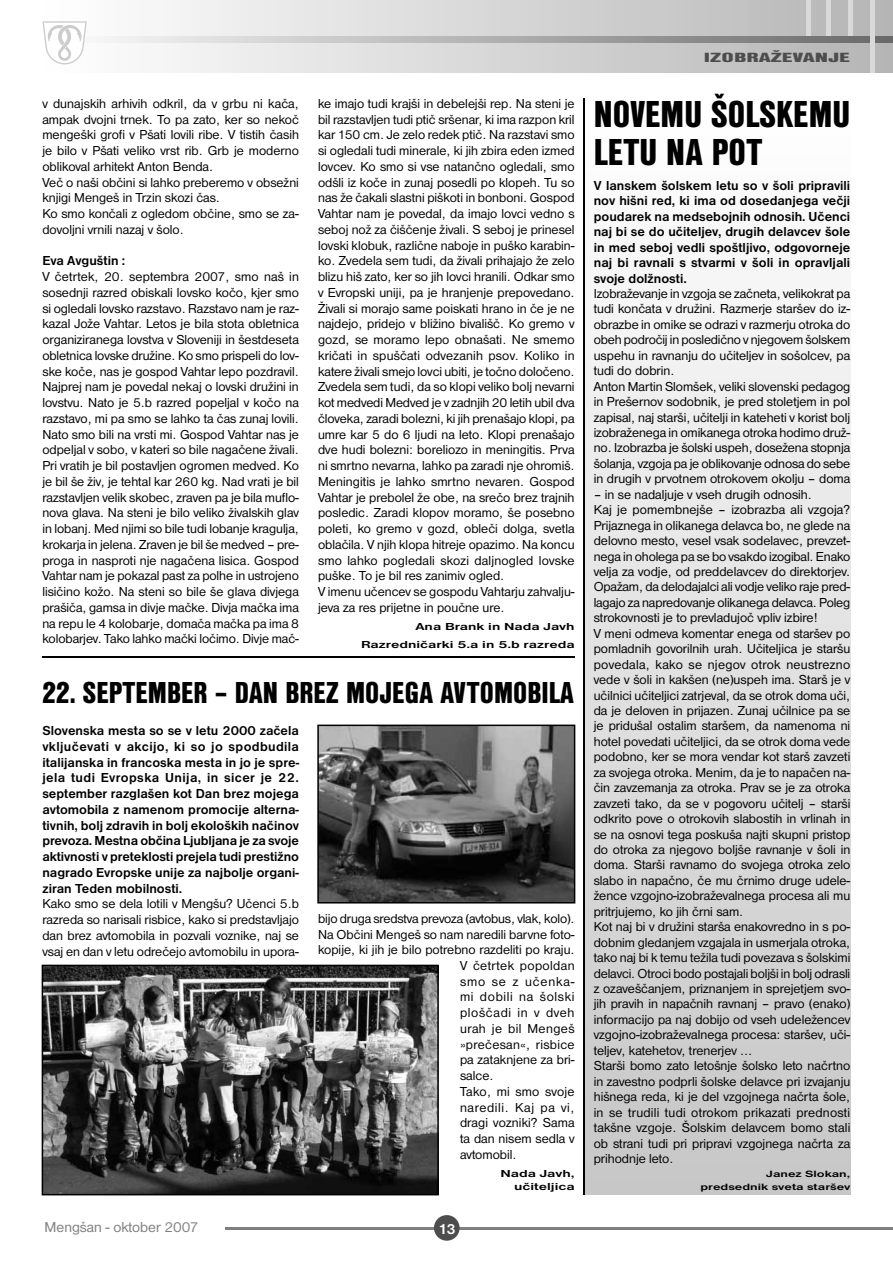
<style>
.page{position:relative;width:893px;height:1263px;background:#fff}
.page>*{position:absolute;margin:0;border:0;box-sizing:border-box;transform-origin:0 0}
.t1{font:39px/37.5px "Nimbus San DEE Blac Cond";color:#000}
.t2{font:31.5px "Nimbus San DEE Blac Cond";color:#000}
.t3{font:15px "Nimbus San DEE";color:#7f7f7f}
.t4{font:700 15px "Nimbus San DEE";color:#fff}
.t5{font:13.8px "Nimbus San DEE Blac Cond";color:#4d4d4d;scale:2 1}
.t6{font:13.5px/15.8px "Nimbus San DEE";color:#000}
.t7{font:700 13.5px/15.8px "Nimbus San DEE";color:#000;text-align:justify}
.t8{font:13.5px "Nimbus San DEE";letter-spacing:.025em;color:#000}
.t9{font:13.5px "Nimbus San DEE";letter-spacing:.05em;color:#000}
.t10{font:13.5px "Nimbus San DEE";letter-spacing:.045em;color:#000}
.t11{font:13.5px "Nimbus San DEE";letter-spacing:.03em;color:#000}
.t12{font:13.5px "Nimbus San DEE";letter-spacing:.02em;color:#000}
.t13{font:13.5px "Nimbus San DEE";letter-spacing:.06em;color:#000}
.t14{font:700 10.5px/18px "Nimbus San DEE";color:#000;text-align:right;scale:1.43 1}
.t15{font:700 9.45px/13.5px "Nimbus San DEE";color:#000;text-align:right;scale:1.43 1}
</style>
<div class="page">
<hr style="left:225px;top:1227px;width:667px;height:3px;background:#7f7f7f">
<div style="left:434px;top:1215px;width:26px;height:26px;background:#4d4d4d;border-radius:50%"></div>
<svg style="left:62px;top:0;width:830px;height:72px"></svg>
<hr style="left:848px;top:0;width:4px;height:41px;background:#d9d9d9">
<hr style="left:806px;top:0;width:4px;height:41px;background:#d9d9d9">
<hr style="left:826px;top:0;width:4px;height:41px;background:#d9d9d9">
<svg style="left:87px;top:37px;width:805px;height:6px;background:#b0b0b0"></svg>
<hr style="left:870px;top:0;width:4px;height:72px;background:#d9d9d9">
<svg style="left:42px;top:21px;width:45px;height:43px"></svg>
<div style="left:584px;top:98px;width:266px;height:1097px;background:linear-gradient(to bottom,#fff,#c6c6c6)"></div>
<svg style="left:42px;top:965px;width:397px;height:230px;background:#545454"></svg>
<svg style="left:317px;top:725px;width:258px;height:179px;background:#545454"></svg>
<hr style="left:42px;top:656px;width:533px;height:1px;background:#000">
<hr style="left:584px;top:98px;width:1px;height:1097px;background:#000">
<p class="t6" style="left:42px;top:96px;width:258px">v dunajskih arhivih odkril, da v grbu ni kača, ampak dvojni trnek. To pa zato, ker so nekoč mengeški grofi v Pšati lovili ribe. V tistih časih je bilo v Pšati veliko vrst rib. Grb je moderno oblikoval arhitekt Anton Benda.<br>Več o naši občini si lahko preberemo v obsežni knjigi Mengeš in Trzin skozi čas.<br>Ko smo končali z ogledom občine, smo se za&shy;dovoljni vrnili nazaj v šolo.</p>
<p class="t7" style="left:42px;top:254px;width:84px">Eva Avguštin :</p>
<p class="t6" style="left:42px;top:270px;width:258px;text-align:justify">V četrtek, 20. septembra 2007, smo naš in sosednji razred obiskali lovsko kočo, kjer smo si ogledali lovsko razstavo. Razstavo nam je raz&shy;kazal Jože Vahtar. Letos je bila stota obletnica organiziranega lovstva v Sloveniji in šestdeseta obletnica lovske družine. Ko smo prispeli do lov&shy;ske koče, nas je gospod Vahtar lepo pozdravil.<br>Najprej nam je povedal nekaj o lovski družini in lovstvu. Nato je 5.b razred popeljal v kočo na razstavo, mi pa smo se lahko ta čas zunaj lovili.<br>Nato smo bili na vrsti mi. Gospod Vahtar nas je odpeljal v sobo, v kateri so bile nagačene živali.<br>Pri vratih je bil postavljen ogromen medved. Ko je bil še živ, je tehtal kar 260 kg. Nad vrati je bil razstavljen velik skobec, zraven pa je bila muflo&shy;nova glava. Na steni je bilo veliko živalskih glav in lobanj. Med njimi so bile tudi lobanje kragulja, krokarja in jelena. Zraven je bil še medved – pre&shy;proga in nasproti nje nagačena lisica. Gospod Vahtar nam je pokazal past za polhe in ustrojeno lisičino kožo. Na steni so bile še glava divjega prašiča, gamsa in divje mačke. Divja mačka ima na repu le 4 kolobarje, domača mačka pa ima 8 kolobarjev. Tako lahko mački ločimo. Divje mač-</p>
<p class="t6" style="left:318px;top:96px;width:258px">ke imajo tudi krajši in debelejši rep. Na steni je bil razstavljen tudi ptič sršenar, ki ima razpon kril kar 150 cm. Je zelo redek ptič. Na razstavi smo si ogledali tudi minerale, ki jih zbira eden izmed lovcev. Ko smo si vse natančno ogledali, smo odšli iz koče in zunaj posedli po klopeh. Tu so nas že čakali slastni piškoti in bonboni. Gospod Vahtar nam je povedal, da imajo lovci vedno s seboj nož za čiščenje živali. S seboj je prinesel lovski klobuk, različne naboje in puško karabin&shy;ko. Zvedela sem tudi, da živali prihajajo že zelo blizu hiš zato, ker so jih lovci hranili. Odkar smo v Evropski uniji, pa je hranjenje prepovedano.<br>Živali si morajo same poiskati hrano in če je ne najdejo, pridejo v bližino bivališč. Ko gremo v gozd, se moramo lepo obnašati. Ne smemo kričati in spuščati odvezanih psov. Koliko in katere živali smejo lovci ubiti, je točno določeno.<br>Zvedela sem tudi, da so klopi veliko bolj nevarni kot medvedi Medved je v zadnjih 20 letih ubil dva človeka, zaradi bolezni, ki jih prenašajo klopi, pa umre kar 5 do 6 ljudi na leto. Klopi prenašajo dve hudi bolezni: boreliozo in meningitis. Prva ni smrtno nevarna, lahko pa zaradi nje ohromiš.<br>Meningitis je lahko smrtno nevaren. Gospod Vahtar je prebolel že obe, na srečo brez trajnih posledic. Zaradi klopov moramo, še posebno poleti, ko gremo v gozd, obleči dolga, svetla oblačila. V njih klopa hitreje opazimo. Na koncu smo lahko pogledali skozi daljnogled lovske puške. To je bil res zanimiv ogled.<br>V imenu učencev se gospodu Vahtarju zahvalju&shy;jeva za res prijetne in poučne ure.</p>
<p class="t14" style="left:361px;top:618px;width:151px">Ana Brank in Nada Javh<br>Razredničarki 5.a in 5.b razreda</p>
<h2 class="t2" style="left:42px;top:680px;width:533px">22. SEPTEMBER – DAN BREZ MOJEGA AVTOMOBILA</h2>
<p class="t7" style="left:42px;top:723px;width:258px">Slovenska mesta so se v letu 2000 začela vključevati v akcijo, ki so jo spodbudila italijanska in francoska mesta in jo je spre&shy;jela tudi Evropska Unija, in sicer je 22. september razglašen kot Dan brez mojega avtomobila z namenom promocije alterna&shy;tivnih, bolj zdravih in bolj ekoloških načinov prevoza. Mestna občina Ljubljana je za svoje aktivnosti v preteklosti prejela tudi prestižno nagrado Evropske unije za najbolje organi&shy;ziran Teden mobilnosti.</p>
<p class="t6" style="left:42px;top:897px;width:258px;text-align:justify">Kako smo se dela lotili v Mengšu? Učenci 5.b razreda so narisali risbice, kako si predstavljajo dan brez avtomobila in pozvali voznike, naj se vsaj en dan v letu odrečejo avtomobilu in upora-</p>
<p class="t6" style="left:318px;top:911px;width:258px">bijo druga sredstva prevoza (avtobus, vlak, kolo).</p>
<p class="t6" style="left:318px;top:927px;width:258px">Na Občini Mengeš so nam naredili barvne foto-</p>
<p class="t6" style="left:318px;top:943px;width:258px">kopije, ki jih je bilo potrebno razdeliti po kraju.</p>
<p class="t8" style="left:460px;top:960px;width:116px">V četrtek popoldan</p>
<p class="t13" style="left:460px;top:976px;width:116px">smo se z učenka-</p>
<p class="t9" style="left:460px;top:992px;width:116px">mi dobili na šolski</p>
<p class="t9" style="left:460px;top:1007px;width:116px">ploščadi in v dveh</p>
<p class="t11" style="left:460px;top:1023px;width:116px">urah je bil Mengeš</p>
<p class="t8" style="left:460px;top:1039px;width:116px">»prečesan«, risbice</p>
<p class="t6" style="left:460px;top:1053px;width:116px">pa zataknjene za bri-</p>
<p class="t6" style="left:460px;top:1069px;width:35px">salce.</p>
<p class="t12" style="left:460px;top:1086px;width:116px">Tako, mi smo svoje</p>
<p class="t10" style="left:460px;top:1102px;width:116px">naredili. Kaj pa vi,</p>
<p class="t6" style="left:460px;top:1116px;width:116px">dragi vozniki? Sama</p>
<p class="t6" style="left:460px;top:1132px;width:116px">ta dan nisem sedla v</p>
<p class="t6" style="left:460px;top:1147px;width:58px">avtomobil.</p>
<p class="t14" style="left:500px;top:1167px;width:53px;line-height:13.5px">Nada Javh, učiteljica</p>
<p class="t3" style="left:45px;top:1221px;width:155px">Mengšan - oktober 2007</p>
<p class="t4" style="left:438px;top:1223px;width:19px">13</p>
<p class="t5" style="left:704px;top:52px;width:75px">IZOBRAŽEVANJE</p>
<h1 class="t1" style="left:594px;top:96px;width:258px">NOVEMU ŠOLSKEMU<br>LETU NA POT</h1>
<p class="t7" style="left:594px;top:178px;width:258px">V lanskem šolskem letu so v šoli pripravili nov hišni red, ki ima od dosedanjega večji poudarek na medsebojnih odnosih. Učenci naj bi se do učiteljev, drugih delavcev šole in med seboj vedli spoštljivo, odgovorneje naj bi ravnali s stvarmi v šoli in opravljali svoje dolžnosti.</p>
<p class="t6" style="left:594px;top:287px;width:258px">Izobraževanje in vzgoja se začneta, velikokrat pa tudi končata v družini. Razmerje staršev do iz&shy;obrazbe in omike se odrazi v razmerju otroka do obeh področij in posledično v njegovem šolskem uspehu in ravnanju do učiteljev in sošolcev, pa tudi do dobrin.<br>Anton Martin Slomšek, veliki slovenski pedagog in Prešernov sodobnik, je pred stoletjem in pol zapisal, naj starši, učitelji in kateheti v korist bolj izobraženega in omikanega otroka hodimo druž&shy;no. Izobrazba je šolski uspeh, dosežena stopnja šolanja, vzgoja pa je oblikovanje odnosa do sebe in drugih v prvotnem otrokovem okolju – doma</p>
<p class="t6" style="left:594px;top:487px;width:258px">– in se nadaljuje v vseh drugih odnosih.<br>Kaj je pomembnejše – izobrazba ali vzgoja?<br>Prijaznega in olikanega delavca bo, ne glede na delovno mesto, vesel vsak sodelavec, prevzet&shy;nega in oholega pa se bo vsakdo izogibal. Enako velja za vodje, od preddelavcev do direktorjev.<br>Opažam, da delodajalci ali vodje veliko raje pred&shy;lagajo za napredovanje olikanega delavca. Poleg strokovnosti je to prevladujoč vpliv izbire!<br>V meni odmeva komentar enega od staršev po pomladnih govorilnih urah. Učiteljica je staršu povedala, kako se njegov otrok neustrezno vede v šoli in kakšen (ne)uspeh ima. Starš je v učilnici učiteljici zatrjeval, da se otrok doma uči, da je deloven in prijazen. Zunaj učilnice pa se je pridušal ostalim staršem, da namenoma ni hotel povedati učiteljici, da se otrok doma vede podobno, ker se mora vendar kot starš zavzeti za svojega otroka. Menim, da je to napačen na&shy;čin zavzemanja za otroka. Prav se je za otroka zavzeti tako, da se v pogovoru učitelj – starši odkrito pove o otrokovih slabostih in vrlinah in se na osnovi tega poskuša najti skupni pristop do otroka za njegovo boljše ravnanje v šoli in doma. Starši ravnamo do svojega otroka zelo slabo in napačno, če mu črnimo druge udele&shy;žence vzgojno-izobraževalnega procesa ali mu pritrjujemo, ko jih črni sam.<br>Kot naj bi v družini starša enakovredno in s po&shy;dobnim gledanjem vzgajala in usmerjala otroka, tako naj bi k temu težila tudi povezava s šolskimi delavci. Otroci bodo postajali boljši in bolj odrasli z ozaveščanjem, priznanjem in sprejetjem svo&shy;jih pravih in napačnih ravnanj – pravo (enako) informacijo pa naj dobijo od vseh udeležencev vzgojno-izobraževalnega procesa: staršev, uči&shy;teljev, katehetov, trenerjev …<br>Starši bomo zato letošnje šolsko leto načrtno in zavestno podprli šolske delavce pri izvajanju hišnega reda, ki je del vzgojnega načrta šole, in se trudili tudi otrokom prikazati prednosti takšne vzgoje. Šolskim delavcem bomo stali ob strani tudi pri pripravi vzgojnega načrta za prihodnje leto.</p>
<p class="t15" style="left:700px;top:1167px;width:106px">Janez Slokan, predsednik sveta staršev</p>
</div>
